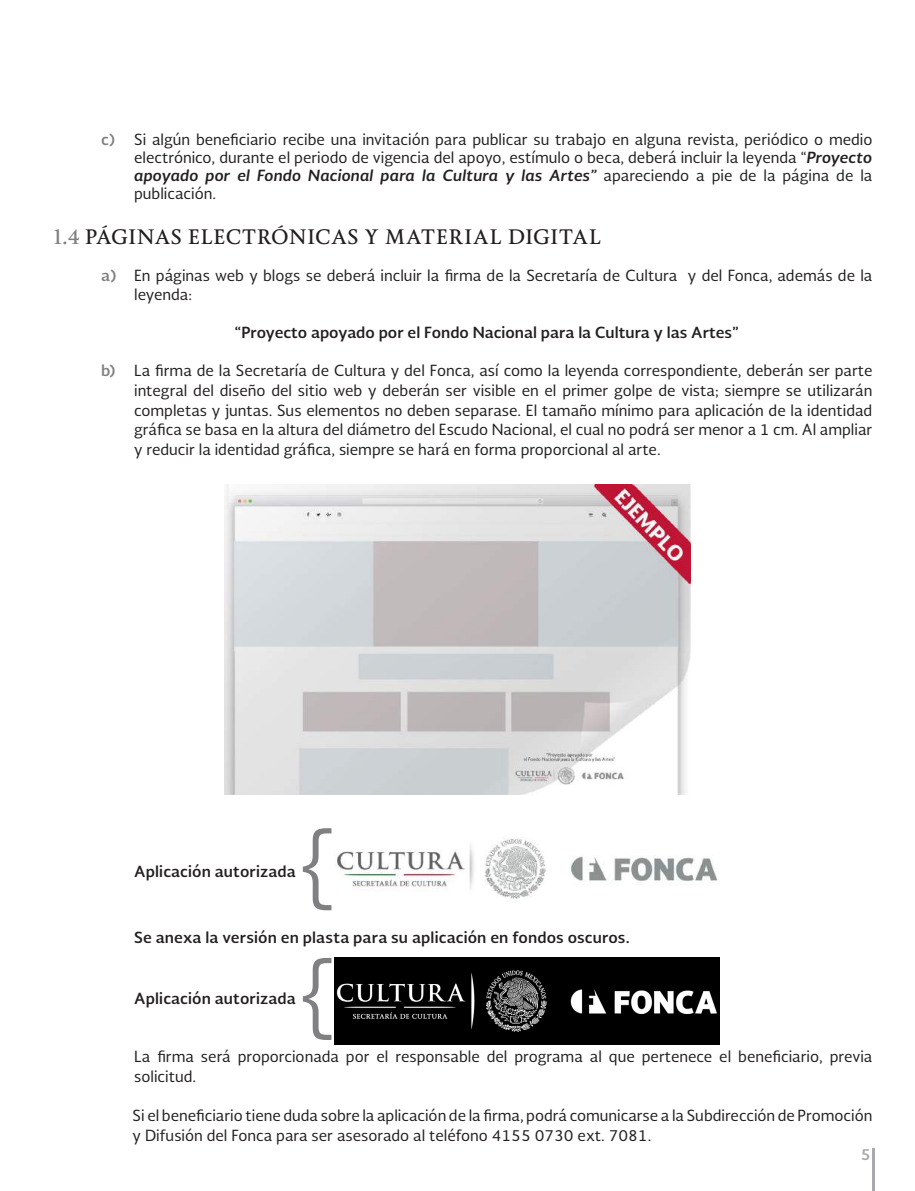
<style>
.page{position:relative;width:915px;height:1191px;background:#fff}
.page>*{position:absolute;margin:0;border:0;box-sizing:border-box;transform-origin:0 0}
.t1{font:700 19.5px "Soberana Titular";letter-spacing:.01em;color:#231f20}
.t2{font:15px/19.8px "Soberana Sans";color:#231f20}
.t3{font:700 15px "Soberana Sans";letter-spacing:.005em;color:#231f20}
.t4{font:700 15px "Soberana Sans";color:#a8a9ad}
.s1{font-weight:700;color:#808083}
.s2{font-weight:700;font-style:italic}
.s3{color:#808083}
</style>
<div class="page">
<hr style="left:872px;top:1148px;width:2px;height:43px;background:#a8a9ad">
<svg style="left:303px;top:828px;width:28px;height:82px"></svg>
<svg style="left:303px;top:958px;width:28px;height:82px"></svg>
<img style="left:334px;top:957px;width:385px;height:87px">
<img style="left:337px;top:837px;width:381px;height:62px">
<img style="left:225px;top:485px;width:465px;height:309px">
<p class="t2" style="left:134px;top:130px;width:739px;line-height:18px;text-align:justify;text-indent:-33px"><span class="s1">c)</span> Si algún beneficiario recibe una invitación para publicar su trabajo en alguna revista, periódico o medio electrónico, durante el periodo de vigencia del apoyo, estímulo o beca, deberá incluir la leyenda “<span class="s2">Proyecto apoyado por el Fondo Nacional para la Cultura y las Artes”</span> apareciendo a pie de la página de la publicación.</p>
<h1 class="t1" style="left:53px;top:225px;width:549px"><span class="s3">1.4</span> PÁGINAS ELECTRÓNICAS Y MATERIAL DIGITAL</h1>
<p class="t2" style="left:134px;top:265px;width:739px;text-indent:-33px"><span class="s1">a)</span> En páginas web y blogs se deberá incluir la firma de la Secretaría de Cultura y del Fonca, además de la leyenda:</p>
<p class="t3" style="left:235px;top:322px;width:505px">“Proyecto apoyado por el Fondo Nacional para la Cultura y las Artes”</p>
<p class="t2" style="left:134px;top:360px;width:739px;text-align:justify;text-indent:-33px"><span class="s1">b)</span> La firma de la Secretaría de Cultura y del Fonca, así como la leyenda correspondiente, deberán ser parte integral del diseño del sitio web y deberán ser visible en el primer golpe de vista; siempre se utilizarán completas y juntas. Sus elementos no deben separase. El tamaño mínimo para aplicación de la identidad gráfica se basa en la altura del diámetro del Escudo Nacional, el cual no podrá ser menor a 1 cm. Al ampliar y reducir la identidad gráfica, siempre se hará en forma proporcional al arte.</p>
<p class="t3" style="left:134px;top:861px;width:163px">Aplicación autorizada</p>
<p class="t3" style="left:134px;top:927px;width:497px">Se anexa la versión en plasta para su aplicación en fondos oscuros.</p>
<p class="t3" style="left:134px;top:988px;width:163px">Aplicación autorizada</p>
<p class="t2" style="left:134px;top:1046px;width:739px">La firma será proporcionada por el responsable del programa al que pertenece el beneficiario, previa solicitud.</p>
<p class="t2" style="left:133px;top:1105px;width:741px">Si el beneficiario tiene duda sobre la aplicación de la firma, podrá comunicarse a la Subdirección de Promoción y Difusión del Fonca para ser asesorado al teléfono 4155 0730 ext. 7081.</p>
<p class="t4" style="left:860px;top:1144px;width:11px">5</p>
</div>
